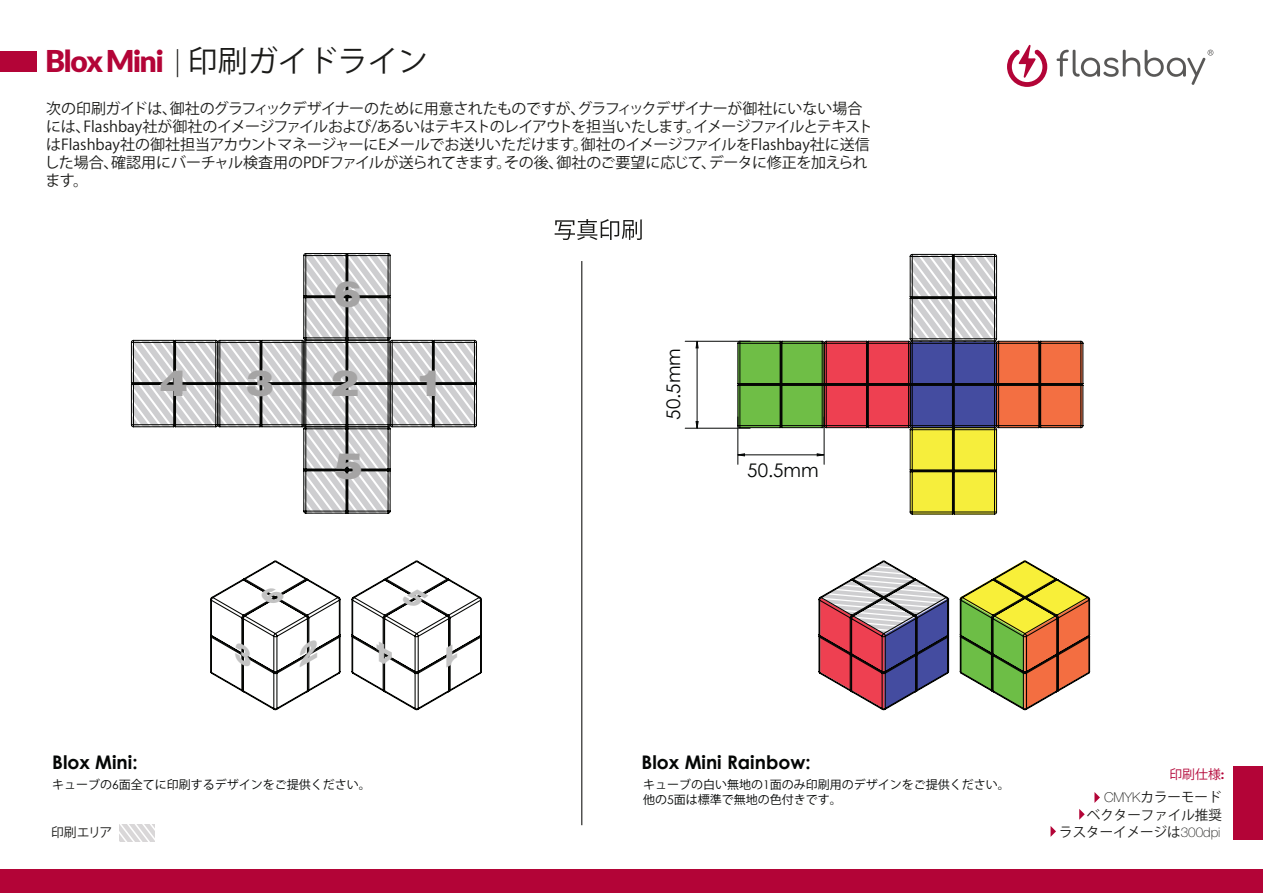
<style>
.page{position:relative;width:1263px;height:893px;background:#fff}
.page>*{position:absolute;margin:0;border:0;box-sizing:border-box;transform-origin:0 0}
.t1{font:900 36.45px "Helvetica Neue LT Pro";color:#a5a4a4;scale:1.16 1}
.t2{font:900 30px "Lato";letter-spacing:-.055em;color:#b30437}
.t3{font:700 18.75px "Century Gothic";color:#040605}
.t4{font:18.75px "Century Gothic";color:#040605}
.t5{font:15px/18px "Koz Go Pr 6 N";letter-spacing:-.02em;color:#1a1a18}
.t6{font:13.5px/17.2px "Koz Go Pr 6 N";color:#1a1a18;text-align:right}
.t7{font:12.9px "Koz Go Pr 6 N";letter-spacing:-.055em;color:#1a1a18}
.t8{font:12.9px "Koz Go Pr 6 N";color:#b30437}
.t9{font:12px/14.4px "Koz Go Pr 6 N";color:#040605}
.s1{font-weight:300;color:#1a1a18}
.s2{font-family:"Koz Go Pr 6 N";font-weight:400;color:#1a1a18}
.s3{font-family:"Century Gothic"}
.s4{font-family:"Lato";font-weight:900}
.s5{font-family:"Helvetica Neue LT Pro";font-weight:100}
</style>
<div class="page">
<svg style="left:120px;top:824px;width:34px;height:17px"></svg>
<svg style="left:555px;top:219px;width:87px;height:21px"></svg>
<div style="left:1px;top:869px;width:1262px;height:24px;background:#b30437"></div>
<svg style="left:1007px;top:44px;width:40px;height:43px"></svg>
<svg style="left:1057px;top:50px;width:156px;height:35px"></svg>
<div style="left:0;top:51px;width:37px;height:21px;background:#b30437"></div>
<div style="left:1233px;top:766px;width:30px;height:73px;background:#b30437"></div>
<svg style="left:1095px;top:792px;width:5px;height:11px"></svg>
<svg style="left:1079px;top:809px;width:6px;height:11px"></svg>
<svg style="left:1051px;top:826px;width:5px;height:11px"></svg>
<svg style="left:131px;top:253px;width:346px;height:261px"></svg>
<svg style="left:818px;top:560px;width:132px;height:151px"></svg>
<svg style="left:959px;top:560px;width:132px;height:151px"></svg>
<hr style="left:685px;top:428px;width:65px;height:1px;background:#040605">
<hr style="left:685px;top:341px;width:65px;height:1px;background:#040605">
<hr style="left:697px;top:341px;width:1px;height:87px;background:#040605">
<svg style="left:696px;top:421px;width:3px;height:8px"></svg>
<svg style="left:696px;top:341px;width:3px;height:7px"></svg>
<svg style="left:737px;top:254px;width:346px;height:260px"></svg>
<hr style="left:581px;top:261px;width:1px;height:564px;background:#1a1a18">
<svg style="left:210px;top:560px;width:131px;height:151px"></svg>
<svg style="left:351px;top:560px;width:131px;height:151px"></svg>
<h2 class="t2" style="left:45px;top:43px;width:384px">Blox Mini <span class="s1">|</span> <span class="s2">印刷ガイドライン</span></h2>
<p class="t5" style="left:45px;top:100px;width:830px">次の印刷ガイドは、御社のグラフィックデザイナーのために用意されたものですが、グラフィックデザイナーが御社にいない場合には、Flashbay社が御社のイメージファイルおよび/あるいはテキストのレイアウトを担当いたします。イメージファイルとテキストはFlashbay社の御社担当アカウントマネージャーにEメールでお送りいただけます。御社のイメージファイルをFlashbay社に送信した場合、確認用にバーチャル検査用のPDFファイルが送られてきます。その後、御社のご要望に応じて、データに修正を加えられます。</p>
<h1 class="t1" style="left:160px;top:361px;width:26px">4</h1>
<h1 class="t1" style="left:246px;top:361px;width:26px">3</h1>
<h1 class="t1" style="left:333px;top:272px;width:26px">6</h1>
<h1 class="t1" style="left:331px;top:361px;width:26px">2</h1>
<h1 class="t1" style="left:415px;top:361px;width:26px">1</h1>
<h1 class="t1" style="left:335px;top:444px;width:26px">5</h1>
<p class="t4" style="left:660px;top:419px;width:73px;rotate:-90deg">50.5mm</p>
<p class="t4" style="left:747px;top:457px;width:73px">50.5mm</p>
<p class="t3" style="left:52px;top:748px;width:87px">Blox Mini:</p>
<p class="t9" style="left:52px;top:778px;width:320px">キューブの<span class="s3">6</span>面全てに印刷するデザインをご提供ください。</p>
<p class="t9" style="left:643px;top:778px;width:368px">キューブの白い無地の<span class="s3">1</span>面のみ印刷用のデザインをご提供ください。他の<span class="s3">5</span>面は標準で無地の色付きです。</p>
<p class="t3" style="left:642px;top:748px;width:171px">Blox Mini Rainbow:</p>
<p class="t7" style="left:51px;top:824px;width:63px">印刷エリア</p>
<p class="t8" style="left:1169px;top:767px;width:57px">印刷仕様<span class="s4">:</span></p>
<p class="t6" style="left:1059px;top:789px;width:164px"><span class="s5">CMYK</span>カラーモード<br>ベクターファイル推奨<br>ラスターイメージは<span class="s5">300dpi</span></p>
</div>
